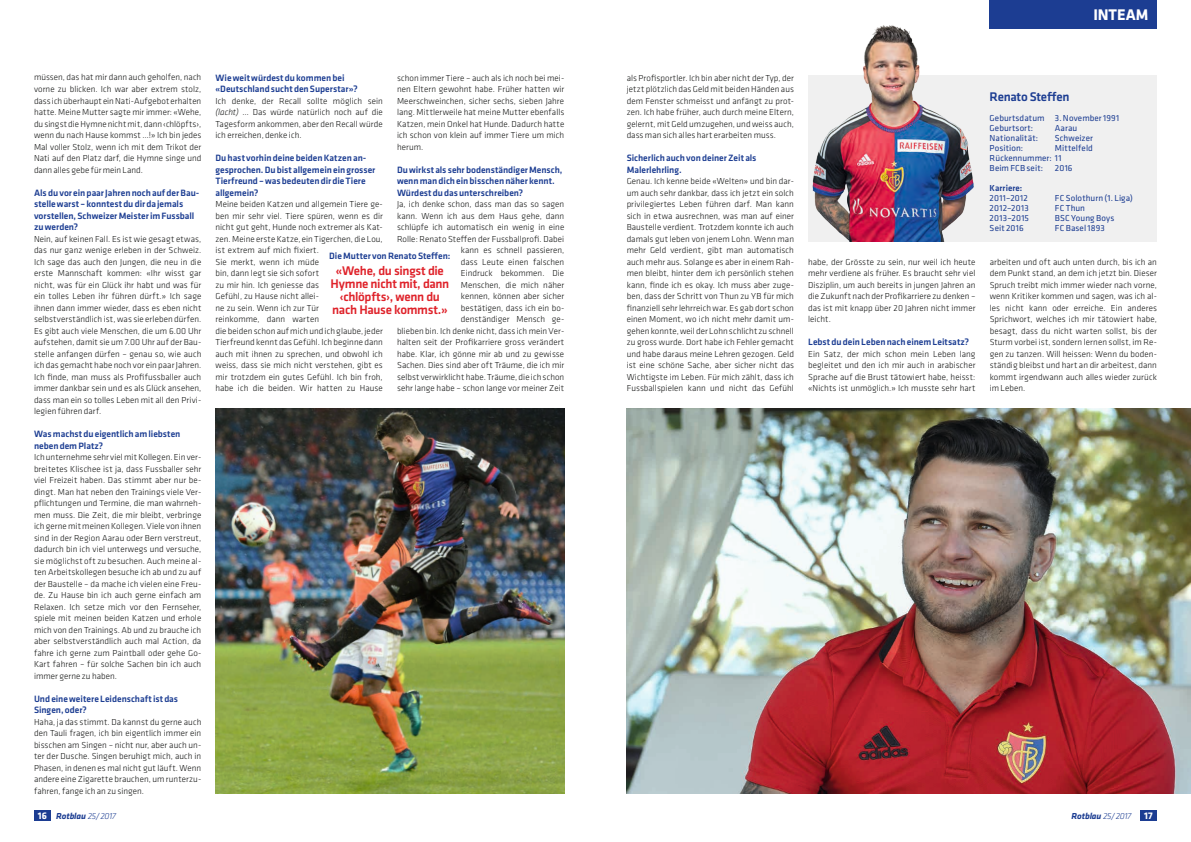
<style>
.page{position:relative;width:1191px;height:842px;background:#fff}
.page>*{position:absolute;margin:0;border:0;box-sizing:border-box;transform-origin:0 0}
.t1{font:700 16px "Klavika";color:#fff}
.t2{font:500 13px/13px "Klavika";letter-spacing:-.025em;color:#df222a;text-align:center}
.t3{font:500 13px "Klavika";letter-spacing:-.02em;color:#1c3d92}
.t4{font:700 10px "Klavika";color:#fff}
.t5{font:500 9.5px/11.5px "Klavika";color:#1c3d92}
.t6{font:300 9px/11.5px "Klavika";letter-spacing:.005em;color:#131413;text-align:justify}
.t7{font:9px/10px "Klavika";letter-spacing:.01em;color:#1c3d92}
.t8{font:italic 700 9px "Klavika";letter-spacing:-.015em;color:#1c3d92}
.t9{font:500 9px "Klavika";color:#1c3d92}
.s1{font-style:italic}
.s2{font-style:normal;font-size:10px;color:#fff}
.s3{font-weight:300}
</style>
<div class="page">
<img style="left:626px;top:408px;width:565px;height:386px">
<img style="left:215px;top:408px;width:349px;height:386px">
<div style="left:34px;top:810px;width:17px;height:10px;background:#1c3d92"></div>
<div style="left:1140px;top:810px;width:17px;height:10px;background:#1c3d92"></div>
<div style="left:989px;top:0;width:168px;height:28px;background:#1c3d92"></div>
<div style="left:808px;top:75px;width:349px;height:167px;background:#f0f0f0"></div>
<img style="left:812px;top:25px;width:162px;height:217px">
<p class="t6" style="left:34px;top:72px;width:169px">müssen, das hat mir dann auch geholfen, nach vorne zu blicken. Ich war aber extrem stolz, dass ich überhaupt ein Nati-Aufgebot erhalten hatte. Meine Mutter sagte mir immer: «Wehe, du singst die Hymne nicht mit, dann ‹chlöpfts›, wenn du nach Hause kommst …!» Ich bin jedes Mal voller Stolz, wenn ich mit dem Trikot der Nati auf den Platz darf, die Hymne singe und dann alles gebe für mein Land.</p>
<p class="t5" style="left:34px;top:186px;width:167px">Als du vor ein paar Jahren noch auf der Bau&shy;stelle warst – konntest du dir da jemals vorstellen, Schweizer Meister im Fussball zu werden?</p>
<p class="t6" style="left:34px;top:233px;width:169px">Nein, auf keinen Fall. Es ist wie gesagt etwas, das nur ganz wenige erleben in der Schweiz.<br>Ich sage das auch den Jungen, die neu in die erste Mannschaft kommen: «Ihr wisst gar nicht, was für ein Glück ihr habt und was für ein tolles Leben ihr führen dürft.» Ich sage ihnen dann immer wieder, dass es eben nicht selbstverständlich ist, was sie erleben dürfen.<br>Es gibt auch viele Menschen, die um 6.00 Uhr aufstehen, damit sie um 7.00 Uhr auf der Bau&shy;stelle anfangen dürfen – genau so, wie auch ich das gemacht habe noch vor ein paar Jahren.<br>Ich finde, man muss als Profifussballer auch immer dankbar sein und es als Glück ansehen, dass man ein so tolles Leben mit all den Privi&shy;legien führen darf.</p>
<p class="t5" style="left:34px;top:428px;width:148px">Was machst du eigentlich am liebsten neben dem Platz?</p>
<p class="t6" style="left:34px;top:451px;width:169px">Ich unternehme sehr viel mit Kollegen. Ein ver&shy;breitetes Klischee ist ja, dass Fussballer sehr viel Freizeit haben. Das stimmt aber nur be&shy;dingt. Man hat neben den Trainings viele Ver&shy;pflichtungen und Termine, die man wahrneh&shy;men muss. Die Zeit, die mir bleibt, verbringe ich gerne mit meinen Kollegen. Viele von ihnen sind in der Region Aarau oder Bern verstreut, dadurch bin ich viel unterwegs und versuche, sie möglichst oft zu besuchen. Auch meine al&shy;ten Arbeitskollegen besuche ich ab und zu auf der Baustelle – da mache ich vielen eine Freu&shy;de. Zu Hause bin ich auch gerne einfach am Relaxen. Ich setze mich vor den Fernseher, spiele mit meinen beiden Katzen und erhole mich von den Trainings. Ab und zu brauche ich aber selbstverständlich auch mal Action, da fahre ich gerne zum Paintball oder gehe Go-Kart fahren – für solche Sachen bin ich auch immer gerne zu haben.</p>
<p class="t5" style="left:34px;top:692px;width:146px">Und eine weitere Leidenschaft ist das<br>Singen, oder?</p>
<p class="t6" style="left:34px;top:716px;width:169px">Haha, ja das stimmt. Da kannst du gerne auch den Tauli fragen, ich bin eigentlich immer ein bisschen am Singen – nicht nur, aber auch un&shy;ter der Dusche. Singen beruhigt mich, auch in Phasen, in denen es mal nicht gut läuft. Wenn andere eine Zigarette brauchen, um runterzu&shy;fahren, fange ich an zu singen.</p>
<p class="t5" style="left:215px;top:71px;width:144px">Wie weit würdest du kommen bei «Deutschland sucht den Superstar»?</p>
<p class="t6" style="left:215px;top:95px;width:169px">Ich denke, der Recall sollte möglich sein <span class="s1">(lacht)</span> … Das würde natürlich noch auf die Tagesform ankommen, aber den Recall würde ich erreichen, denke ich.</p>
<p class="t5" style="left:215px;top:152px;width:161px">Du hast vorhin deine beiden Katzen an&shy;gesprochen. Du bist allgemein ein grosser<br>Tierfreund – was bedeuten dir die Tiere allgemein?</p>
<p class="t6" style="left:215px;top:198px;width:169px;text-align:left">Meine beiden Katzen und allgemein Tiere ge&shy;ben mir sehr viel. Tiere spüren, wenn es dir nicht gut geht, Hunde noch extremer als Kat&shy;zen. Meine erste Katze, ein Tigerchen, die Lou, ist extrem auf mich fixiert.<br>Sie merkt, wenn ich müde<br>bin, dann legt sie sich sofort<br>zu mir hin. Ich geniesse das<br>Gefühl, zu Hause nicht allei-<br>ne zu sein. Wenn ich zur Tür<br>reinkomme, dann warten<br>die beiden schon auf mich und ich glaube, jeder Tierfreund kennt das Gefühl. Ich beginne dann auch mit ihnen zu sprechen, und obwohl ich weiss, dass sie mich nicht verstehen, gibt es mir trotzdem ein gutes Gefühl. Ich bin froh, habe ich die beiden. Wir hatten zu Hause</p>
<p class="t6" style="left:397px;top:72px;width:169px">schon immer Tiere – auch als ich noch bei mei&shy;nen Eltern gewohnt habe. Früher hatten wir Meerschweinchen, sicher sechs, sieben Jahre lang. Mittlerweile hat meine Mutter ebenfalls Katzen, mein Onkel hat Hunde. Dadurch hatte ich schon von klein auf immer Tiere um mich herum.</p>
<p class="t5" style="left:397px;top:163px;width:167px">Du wirkst als sehr bodenständiger Mensch, wenn man dich ein bisschen näher kennt.<br>Würdest du das unterschreiben?</p>
<p class="t6" style="left:397px;top:198px;width:169px;text-align:right">Ja, ich denke schon, dass man das so sagen kann. Wenn ich aus dem Haus gehe, dann schlüpfe ich automatisch ein wenig in eine Rolle: Renato Steffen der Fussballprofi. Dabei kann es schnell passieren,<br>dass Leute einen falschen<br>Eindruck bekommen. Die<br>Menschen, die mich näher<br>kennen, können aber sicher<br>bestätigen, dass ich ein bo-<br>denständiger Mensch ge-<br>blieben bin. Ich denke nicht, dass ich mein Ver&shy;halten seit der Profikarriere gross verändert habe. Klar, ich gönne mir ab und zu gewisse Sachen. Dies sind aber oft Träume, die ich mir selbst verwirklicht habe. Träume, die ich schon sehr lange habe – schon lange vor meiner Zeit</p>
<p class="t5" style="left:329px;top:250px;width:123px">Die Mutter von Renato Steffen:</p>
<h2 class="t2" style="left:330px;top:263px;width:120px">«Wehe, du singst die<br>Hymne nicht mit, dann ‹chlöpfts›, wenn du nach Hause kommst.»</h2>
<h1 class="t1" style="left:1093px;top:3px;width:56px">INTEAM</h1>
<p class="t6" style="left:626px;top:72px;width:169px">als Profisportler. Ich bin aber nicht der Typ, der jetzt plötzlich das Geld mit beiden Händen aus dem Fenster schmeisst und anfängt zu prot&shy;zen. Ich habe früher, auch durch meine Eltern, gelernt, mit Geld umzugehen, und weiss auch, dass man sich alles hart erarbeiten muss.</p>
<p class="t5" style="left:626px;top:152px;width:131px">Sicherlich auch von deiner Zeit als<br>Malerlehrling.</p>
<p class="t6" style="left:626px;top:175px;width:169px">Genau. Ich kenne beide «Welten» und bin dar&shy;um auch sehr dankbar, dass ich jetzt ein solch privilegiertes Leben führen darf. Man kann sich in etwa ausrechnen, was man auf einer Baustelle verdient. Trotzdem konnte ich auch damals gut leben von jenem Lohn. Wenn man mehr Geld verdient, gibt man automatisch auch mehr aus. Solange es aber in einem Rah&shy;men bleibt, hinter dem ich persönlich stehen kann, finde ich es okay. Ich muss aber zuge&shy;ben, dass der Schritt von Thun zu YB für mich finanziell sehr lehrreich war. Es gab dort schon einen Moment, wo ich nicht mehr damit um&shy;gehen konnte, weil der Lohn schlicht zu schnell zu gross wurde. Dort habe ich Fehler gemacht und habe daraus meine Lehren gezogen. Geld ist eine schöne Sache, aber sicher nicht das Wichtigste im Leben. Für mich zählt, dass ich Fussballspielen kann und nicht das Gefühl</p>
<p class="t6" style="left:808px;top:256px;width:169px">habe, der Grösste zu sein, nur weil ich heute mehr verdiene als früher. Es braucht sehr viel Disziplin, um auch bereits in jungen Jahren an die Zukunft nach der Profikarriere zu denken – das ist mit knapp über 20 Jahren nicht immer leicht.</p>
<p class="t5" style="left:808px;top:336px;width:162px">Lebst du dein Leben nach einem Leitsatz?</p>
<p class="t6" style="left:808px;top:348px;width:169px">Ein Satz, der mich schon mein Leben lang begleitet und den ich mir auch in arabischer Sprache auf die Brust tätowiert habe, heisst: «Nichts ist unmöglich.» Ich musste sehr hart</p>
<h2 class="t3" style="left:989px;top:88px;width:81px">Renato Steffen</h2>
<p class="t7" style="left:989px;top:112px;width:131px">Geburtsdatum 3. November 1991<br>Geburtsort:</p>
<p class="t7" style="left:1054px;top:122px;width:24px">Aarau</p>
<p class="t7" style="left:989px;top:132px;width:50px">Nationalität:</p>
<p class="t7" style="left:1054px;top:132px;width:40px">Schweizer</p>
<p class="t7" style="left:989px;top:142px;width:35px">Position:</p>
<p class="t7" style="left:989px;top:142px;width:105px;text-indent:65px">Mittelfeld<br>Rückennummer: 11<br>Beim FCB seit:</p>
<p class="t7" style="left:1054px;top:162px;width:19px">2016</p>
<p class="t9" style="left:989px;top:182px;width:34px">Karriere:</p>
<p class="t7" style="left:989px;top:192px;width:40px">2011–2012</p>
<p class="t7" style="left:1054px;top:192px;width:80px">FC Solothurn (1. Liga)</p>
<p class="t7" style="left:989px;top:202px;width:41px">2012–2013</p>
<p class="t7" style="left:1054px;top:202px;width:32px">FC Thun</p>
<p class="t7" style="left:989px;top:212px;width:41px">2013–2015</p>
<p class="t7" style="left:1054px;top:212px;width:61px">BSC Young Boys</p>
<p class="t7" style="left:989px;top:222px;width:36px">Seit 2016</p>
<p class="t7" style="left:1054px;top:222px;width:52px">FC Basel 1893</p>
<p class="t6" style="left:989px;top:256px;width:169px">arbeiten und oft auch unten durch, bis ich an dem Punkt stand, an dem ich jetzt bin. Dieser Spruch treibt mich immer wieder nach vorne, wenn Kritiker kommen und sagen, was ich al&shy;les nicht kann oder erreiche. Ein anderes Sprichwort, welches ich mir tätowiert habe, besagt, dass du nicht warten sollst, bis der Sturm vorbei ist, sondern lernen sollst, im Re&shy;gen zu tanzen. Will heissen: Wenn du boden&shy;ständig bleibst und hart an dir arbeitest, dann kommt irgendwann auch alles wieder zurück im Leben.</p>
<p class="t8" style="left:38px;top:809px;width:80px"><span class="s2">16</span> Rotblau <span class="s3">25/2017</span></p>
<p class="t8" style="left:1071px;top:809px;width:61px">Rotblau <span class="s3">25/2017</span></p>
<p class="t4" style="left:1144px;top:808px;width:10px">17</p>
</div>
